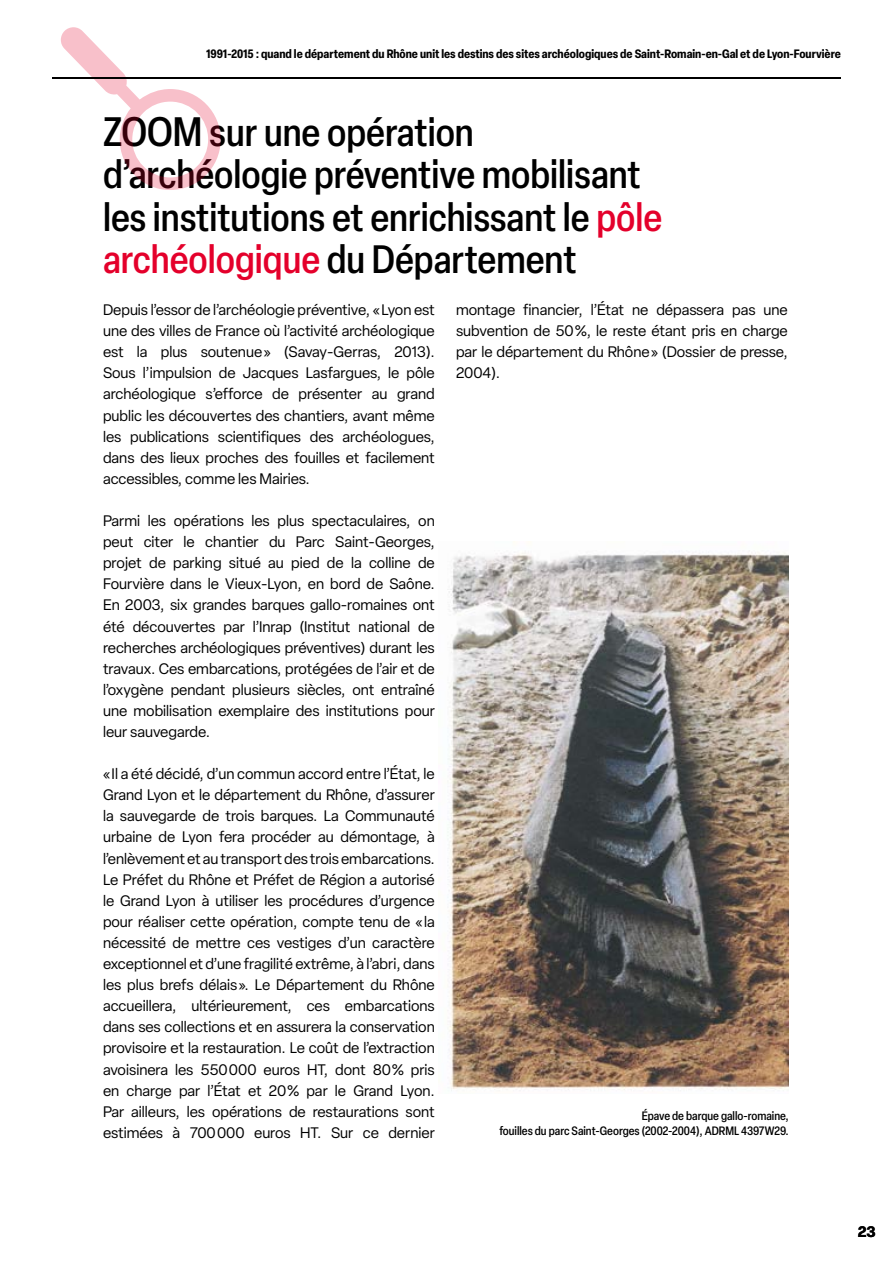
<style>
.page{position:relative;width:893px;height:1263px;background:#fff}
.page>*{position:absolute;margin:0;border:0;box-sizing:border-box;transform-origin:0 0}
.H1_-_Rouge{font:500 condensed 39px/42.2px "Elza";color:#000}
.texte_HdD_Caroline_J{font:15px/21.1px "Elza";color:#000;text-align:justify}
.t1{font:700 15px "Elza Text";color:#000}
.t2{font:700 condensed 12px "Elza";color:#000}
.Légende_Photo_-_Gauche{font:500 condensed 12px/15px "Elza";color:#000;text-align:right}
.s1{font-size:40.5px}
.s2{color:#e4002b}
</style>
<div class="page">
<svg style="left:61px;top:27px;width:160px;height:163px"></svg>
<img style="left:447px;top:541px;width:342px;height:550px">
<hr style="left:52px;top:77px;width:789px;height:2px;background:#000">
<p class="t2" style="left:206px;top:45px;width:636px">1991-2015 : quand le département du Rhône unit les destins des sites archéologiques de Saint-Romain-en-Gal et de Lyon-Fourvière</p>
<p class="H1_-_Rouge" style="left:103px;top:111px;width:561px"><span class="s1">ZOOM</span> sur une opération d’archéologie préventive mobilisant les institutions et enrichissant le <span class="s2">pôle archéologique</span> du Département</p>
<p class="texte_HdD_Caroline_J" style="left:103px;top:299px;width:333px">Depuis l’essor de l’archéologie préventive, « Lyon est une des villes de France où l’activité archéologique est la plus soutenue » (Savay-Gerras, 2013).<br>Sous l’impulsion de Jacques Lasfargues, le pôle archéologique s’efforce de présenter au grand public les découvertes des chantiers, avant même les publications scientifiques des archéologues, dans des lieux proches des fouilles et facilement accessibles, comme les Mairies.</p>
<p class="texte_HdD_Caroline_J" style="left:103px;top:510px;width:333px">Parmi les opérations les plus spectaculaires, on peut citer le chantier du Parc Saint-Georges, projet de parking situé au pied de la colline de Fourvière dans le Vieux-Lyon, en bord de Saône.<br>En 2003, six grandes barques gallo-romaines ont été découvertes par l’Inrap (Institut national de recherches archéologiques préventives) durant les travaux. Ces embarcations, protégées de l’air et de l’oxygène pendant plusieurs siècles, ont entraîné une mobilisation exemplaire des institutions pour leur sauvegarde.</p>
<p class="texte_HdD_Caroline_J" style="left:103px;top:763px;width:333px">« Il a été décidé, d’un commun accord entre l’État, le Grand Lyon et le département du Rhône, d’assurer la sauvegarde de trois barques. La Communauté urbaine de Lyon fera procéder au démontage, à l’enlèvement et au transport des trois embarcations.<br>Le Préfet du Rhône et Préfet de Région a autorisé le Grand Lyon à utiliser les procédures d’urgence pour réaliser cette opération, compte tenu de « la nécessité de mettre ces vestiges d’un caractère exceptionnel et d’une fragilité extrême, à l’abri, dans les plus brefs délais ». Le Département du Rhône accueillera, ultérieurement, ces embarcations dans ses collections et en assurera la conservation provisoire et la restauration. Le coût de l’extraction avoisinera les 550 000 euros HT, dont 80 % pris en charge par l’État et 20 % par le Grand Lyon.<br>Par ailleurs, les opérations de restaurations sont estimées à 700 000 euros HT. Sur ce dernier</p>
<p class="texte_HdD_Caroline_J" style="left:456px;top:299px;width:333px">montage financier, l’État ne dépassera pas une subvention de 50 %, le reste étant pris en charge par le département du Rhône » (Dossier de presse, 2004).</p>
<p class="Légende_Photo_-_Gauche" style="left:499px;top:1108px;width:291px">Épave de barque gallo-romaine,<br>fouilles du parc Saint-Georges (2002-2004), ADRML 4397W29.</p>
<p class="t1" style="left:858px;top:1220px;width:19px">23</p>
</div>
